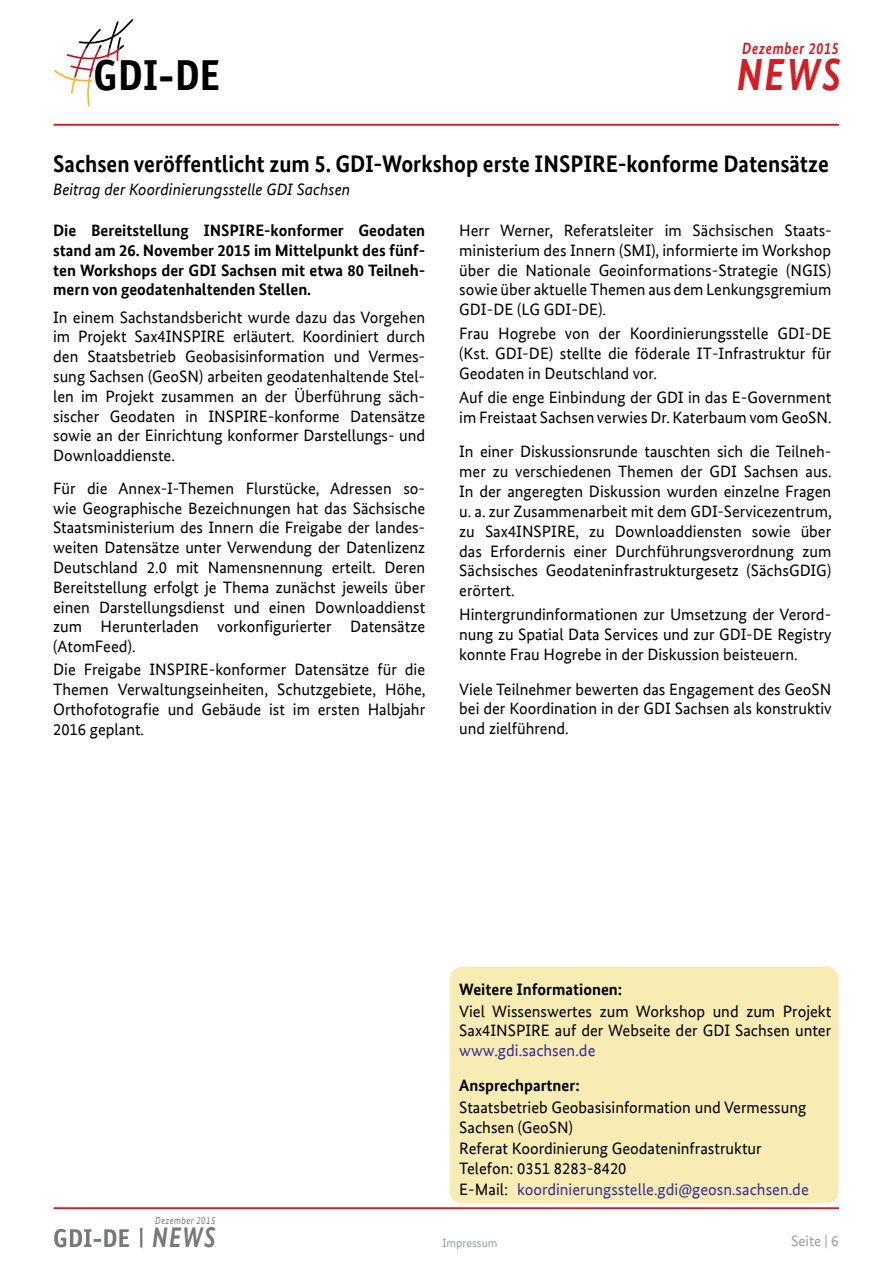
<style>
.page{position:relative;width:893px;height:1263px;background:#fff}
.page>*{position:absolute;margin:0;border:0;box-sizing:border-box;transform-origin:0 0}
.t1{font:italic 700 45px "Bundes Sans Web";color:#d11f25;scale:.85 1}
.t2{font:700 43.5px "Officina Sans";color:#000002}
.t3{font:italic 700 28.35px "Bundes Sans Web";color:#767879;scale:.82 1}
.t4{font:700 24px "Bundes Sans Web";color:#000002;scale:.94 1}
.t5{font:16.5px/19.8px "Bundes Sans Web";color:#000002;text-align:justify}
.t6{font:700 16.5px/19.8px "Bundes Sans Web";color:#000002;text-align:justify}
.t7{font:italic 16.5px "Bundes Sans Web";color:#000002}
.t8{font:16.5px "Bundes Sans Web";color:#3a2f92}
.t9{font:italic 700 16.5px "Bundes Sans Web";letter-spacing:.05em;color:#d11f25;scale:.85 1}
.t10{font:15px "Bundes Sans Web";color:#9b9e9f}
.t11{font:12px "Bundes Sans Web";color:#9b9e9f}
.t12{font:italic 10.35px "Bundes Sans Web";letter-spacing:.05em;color:#767879;scale:.85 1}
.s1{color:#3a2f92}
</style>
<div class="page">
<div style="left:450px;top:967px;width:389px;height:236px;background:#f7ecb3;border-radius:13px"></div>
<hr style="left:54px;top:1207px;width:785px;height:2px;background:#d11f25">
<hr style="left:54px;top:124px;width:785px;height:2px;background:#d11f25">
<svg style="left:54px;top:19px;width:79px;height:88px"></svg>
<svg style="left:150px;top:1207px;width:69px;height:3px"></svg>
<svg style="left:54px;top:1228px;width:90px;height:20px"></svg>
<p class="t9" style="left:742px;top:39px;width:115px">Dezember 2015</p>
<h2 class="t2" style="left:93px;top:48px;width:128px">GDI-DE</h2>
<h1 class="t1" style="left:737px;top:49px;width:124px">NEWS</h1>
<h3 class="t4" style="left:53px;top:149px;width:827px">Sachsen veröffentlicht zum 5. GDI-Workshop erste INSPIRE-konforme Datensätze</h3>
<p class="t7" style="left:53px;top:180px;width:299px">Beitrag der Koordinierungsstelle GDI Sachsen</p>
<p class="t6" style="left:53px;top:220px;width:374px">Die Bereitstellung INSPIRE-konformer Geodaten stand am 26. November 2015 im Mittelpunkt des fünf&shy;ten Workshops der GDI Sachsen mit etwa 80 Teilneh&shy;mern von geodatenhaltenden Stellen.</p>
<p class="t5" style="left:53px;top:307px;width:374px">In einem Sachstandsbericht wurde dazu das Vorgehen im Projekt Sax4INSPIRE erläutert. Koordiniert durch den Staatsbetrieb Geobasisinformation und Vermes&shy;sung Sachsen (GeoSN) arbeiten geodatenhaltende Stel&shy;len im Projekt zusammen an der Überführung säch&shy;sischer Geodaten in INSPIRE-konforme Datensätze sowie an der Einrichtung konformer Darstellungs- und Downloaddienste.</p>
<p class="t5" style="left:53px;top:478px;width:374px">Für die Annex-I-Themen Flurstücke, Adressen so&shy;wie Geographische Bezeichnungen hat das Sächsische Staatsministerium des Innern die Freigabe der landes&shy;weiten Datensätze unter Verwendung der Datenlizenz Deutschland 2.0 mit Namensnennung erteilt. Deren Bereitstellung erfolgt je Thema zunächst jeweils über einen Darstellungsdienst und einen Downloaddienst zum Herunterladen vorkonfigurierter Datensätze (AtomFeed).</p>
<p class="t5" style="left:53px;top:660px;width:374px">Die Freigabe INSPIRE-konformer Datensätze für die Themen Verwaltungseinheiten, Schutzgebiete, Höhe, Orthofotografie und Gebäude ist im ersten Halbjahr 2016 geplant.</p>
<p class="t5" style="left:459px;top:220px;width:374px">Herr Werner, Referatsleiter im Sächsischen Staats&shy;ministerium des Innern (SMI), informierte im Workshop über die Nationale Geoinformations-Strategie (NGIS) sowie über aktuelle Themen aus dem Lenkungsgremium GDI-DE (LG GDI-DE).</p>
<p class="t5" style="left:459px;top:324px;width:374px">Frau Hogrebe von der Koordinierungsstelle GDI-DE (Kst. GDI-DE) stellte die föderale IT-Infrastruktur für Geodaten in Deutschland vor.</p>
<p class="t5" style="left:459px;top:387px;width:374px">Auf die enge Einbindung der GDI in das E-Government im Freistaat Sachsen verwies Dr. Katerbaum vom GeoSN.</p>
<p class="t5" style="left:459px;top:442px;width:374px">In einer Diskussionsrunde tauschten sich die Teilneh&shy;mer zu verschiedenen Themen der GDI Sachsen aus.<br>In der angeregten Diskussion wurden einzelne Fragen u. a. zur Zusammenarbeit mit dem GDI-Servicezentrum, zu Sax4INSPIRE, zu Downloaddiensten sowie über das Erfordernis einer Durchführungsverordnung zum Sächsisches Geodateninfrastrukturgesetz (SächsGDIG) erörtert.</p>
<p class="t5" style="left:459px;top:605px;width:374px">Hintergrundinformationen zur Umsetzung der Verord&shy;nung zu Spatial Data Services und zur GDI-DE Registry konnte Frau Hogrebe in der Diskussion beisteuern.</p>
<p class="t5" style="left:459px;top:679px;width:374px">Viele Teilnehmer bewerten das Engagement des GeoSN bei der Koordination in der GDI Sachsen als konstruktiv und zielführend.</p>
<p class="t12" style="left:155px;top:1215px;width:72px">Dezember 2015</p>
<h3 class="t3" style="left:152px;top:1221px;width:79px">NEWS</h3>
<p class="t6" style="left:459px;top:979px;width:165px">Weitere Informationen:</p>
<p class="t5" style="left:459px;top:1001px;width:374px">Viel Wissenswertes zum Workshop und zum Projekt<br>Sax4INSPIRE auf der Webseite der GDI Sachsen unter</p>
<p class="t8" style="left:459px;top:1041px;width:138px">www.gdi.sachsen.de</p>
<p class="t6" style="left:459px;top:1075px;width:122px">Ansprechpartner:</p>
<p class="t5" style="left:459px;top:1097px;width:351px;line-height:20.5px;text-align:left">Staatsbetrieb Geobasisinformation und Vermessung Sachsen (GeoSN)<br>Referat Koordinierung Geodateninfrastruktur Telefon: 0351 8283-8420<br>E-Mail: <span class="s1">koordinierungsstelle.gdi@geosn.sachsen.de</span></p>
<p class="t11" style="left:442px;top:1236px;width:57px">Impressum</p>
<p class="t10" style="left:791px;top:1233px;width:49px">Seite | 6</p>
</div>
